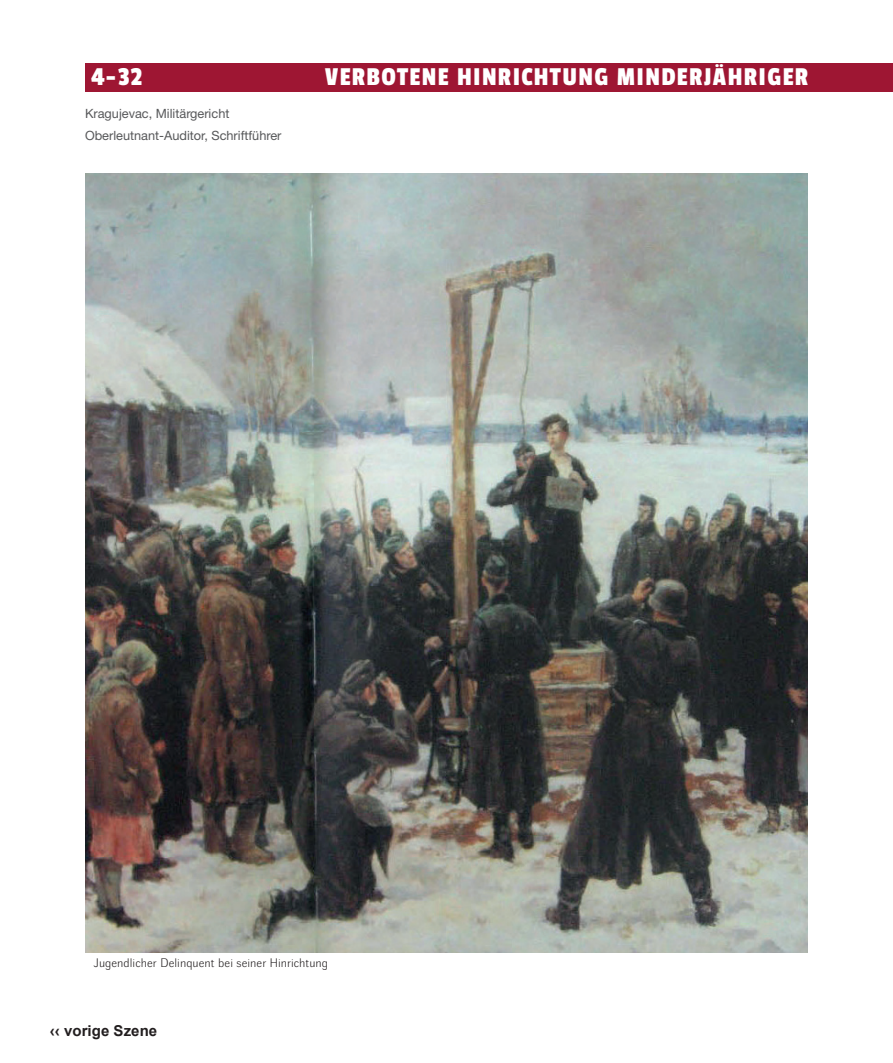
<style>
.page{position:relative;width:893px;height:1063px;background:#fff}
.page>*{position:absolute;margin:0;border:0;box-sizing:border-box;transform-origin:0 0}
.t1{font:27px "Passion One";letter-spacing:.05em;color:#fff}
.t2{font:700 15px "Arial";letter-spacing:.005em;color:#221e1f}
.t3{font:12.75px/21.8px "Helvetica Neue";color:#57585a}
.t4{font:12px "Walbaum Grotesk 32 Pro";letter-spacing:.005em;color:#231f20}
</style>
<div class="page">
<div style="left:85px;top:63px;width:808px;height:28px;background:#9e1633"></div>
<img style="left:85px;top:174px;width:723px;height:778px">
<h1 class="t1" style="left:91px;top:63px;width:52px">4-32</h1>
<h1 class="t1" style="left:325px;top:63px;width:485px">VERBOTENE HINRICHTUNG MINDERJÄHRIGER</h1>
<p class="t3" style="left:85px;top:103px;width:198px">Kragujevac, Militärgericht<br>Oberleutnant-Auditor, Schriftführer</p>
<p class="t4" style="left:94px;top:956px;width:236px">Jugendlicher Delinquent bei seiner Hinrichtung</p>
<p class="t2" style="left:50px;top:1020px;width:109px">‹‹ vorige Szene</p>
</div>
